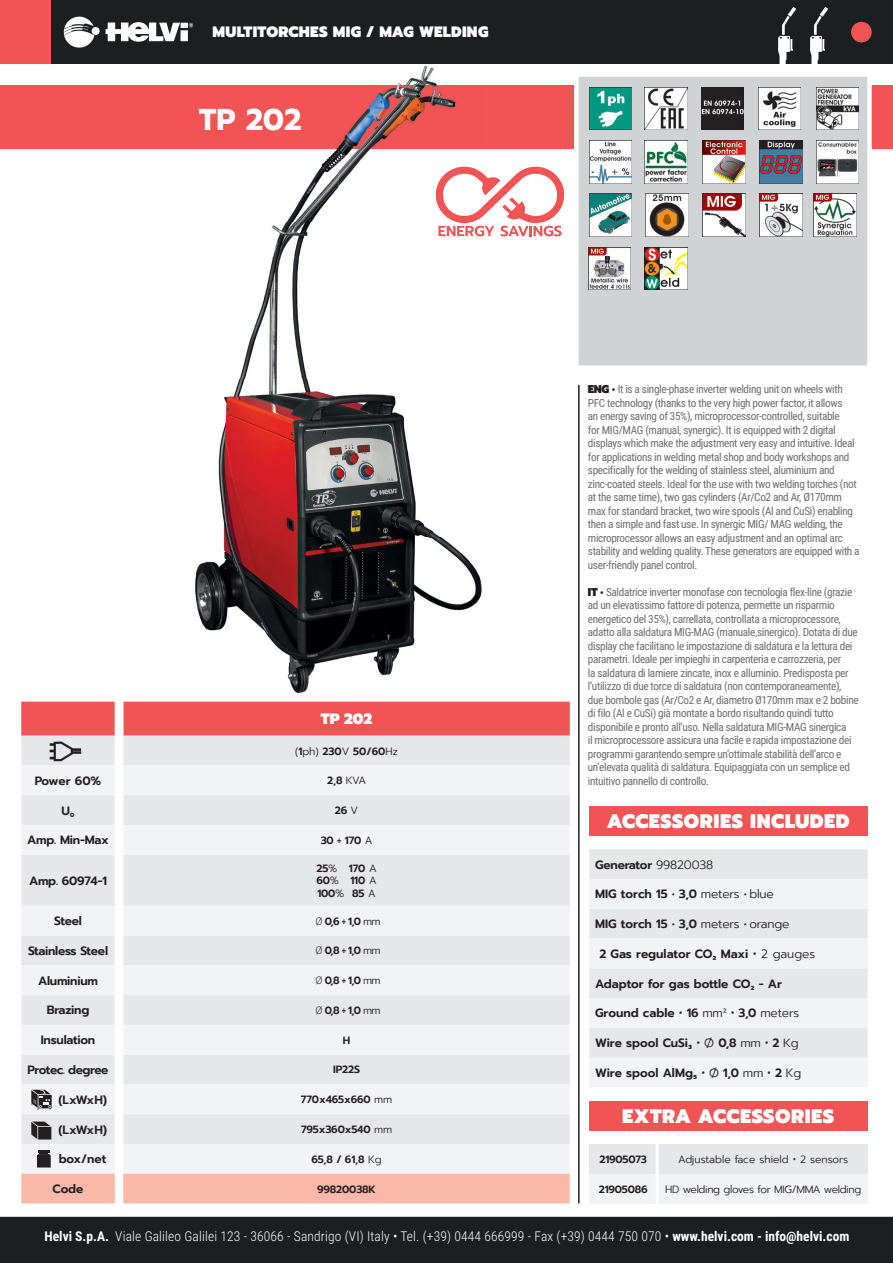
<style>
.page{position:relative;width:893px;height:1263px;background:#fff}
.page>*{position:absolute;margin:0;border:0;box-sizing:border-box;transform-origin:0 0}
.t1{font:700 30px "Prompt";color:#fff}
.t2{font:900 19.5px "Prompt";letter-spacing:.03em;color:#fff}
.t3{font:900 15px "Prompt";letter-spacing:.02em;color:#fff}
.t4{font:300 13.5px "Roboto Condensed";letter-spacing:.01em;color:#fff}
.t5{font:600 12px "Prompt";letter-spacing:-.02em;color:#231f20}
.t6{font:600 12px "Prompt";color:#231f20}
.t7{font:300 12px "Prompt";letter-spacing:-.015em;color:#231f20}
.t8{font:600 12px "Prompt";letter-spacing:-.04em;color:#231f20}
.t9{font:11.25px/13.5px "Roboto Condensed";letter-spacing:-.03em;color:#6c6d70}
.t10{font:600 10.5px/12.6px "Prompt";letter-spacing:-.015em;color:#231f20;text-align:justify}
.t11{font:300 10.5px "Prompt";letter-spacing:-.03em;color:#231f20}
.t12{font:300 10.5px "Prompt";color:#231f20}
.s1{font-weight:300}
.s2{font-family:"Roboto";font-weight:300}
.s3{font-family:"Prompt";font-weight:900;color:#231f20}
.s4{font-weight:600}
.s5{font-family:"Roboto"}
.s6{font-weight:700}
</style>
<div class="page">
<div style="left:0;top:1217px;width:893px;height:46px;background:#1b1f22"></div>
<div style="left:46px;top:0;width:847px;height:64px;background:#1b1f22"></div>
<div style="left:851px;top:22px;width:21px;height:20px;background:#f05455;border-radius:50%"></div>
<div style="left:0;top:0;width:51px;height:64px;background:#f05455"></div>
<svg style="left:64px;top:16px;width:36px;height:32px"></svg>
<svg style="left:106px;top:22px;width:87px;height:20px"></svg>
<hr style="left:578px;top:385px;width:2px;height:818px;background:#231f20">
<div style="left:0;top:85px;width:893px;height:64px;background:#f05455"></div>
<div style="left:574px;top:72px;width:298px;height:298px;background:#d1d2d4;border:4px solid #fff"></div>
<svg style="left:778px;top:7px;width:18px;height:57px"></svg>
<svg style="left:810px;top:7px;width:18px;height:57px"></svg>
<img style="left:195px;top:65px;width:288px;height:629px">
<img style="left:195px;top:85px;width:288px;height:64px">
<svg style="left:21px;top:702px;width:549px;height:501px"></svg>
<svg style="left:434px;top:166px;width:131px;height:70px"></svg>
<img style="left:645px;top:87px;width:42px;height:43px">
<img style="left:589px;top:87px;width:43px;height:43px">
<img style="left:701px;top:87px;width:43px;height:43px">
<img style="left:645px;top:141px;width:42px;height:42px">
<img style="left:758px;top:87px;width:43px;height:43px">
<img style="left:816px;top:87px;width:43px;height:43px">
<img style="left:589px;top:141px;width:43px;height:42px">
<img style="left:703px;top:141px;width:42px;height:42px">
<img style="left:759px;top:141px;width:43px;height:42px">
<img style="left:816px;top:141px;width:43px;height:42px">
<img style="left:645px;top:247px;width:42px;height:43px">
<img style="left:703px;top:194px;width:42px;height:42px">
<img style="left:646px;top:194px;width:42px;height:42px">
<img style="left:814px;top:194px;width:42px;height:42px">
<img style="left:589px;top:194px;width:43px;height:42px">
<img style="left:759px;top:194px;width:43px;height:42px">
<img style="left:588px;top:247px;width:43px;height:43px">
<div style="left:589px;top:806px;width:278px;height:30px;background:#f05455"></div>
<div style="left:589px;top:849px;width:279px;height:30px;background:#e6e7e9"></div>
<svg style="left:589px;top:879px;width:279px;height:208px;fill:#f2f3f4"></svg>
<div style="left:589px;top:1101px;width:278px;height:29px;background:#f05455"></div>
<div style="left:589px;top:1144px;width:68px;height:30px;background:#e6e7e9"></div>
<div style="left:657px;top:1144px;width:211px;height:30px;background:#e6e7e9"></div>
<div style="left:589px;top:1174px;width:68px;height:29px;background:#f2f3f4"></div>
<div style="left:657px;top:1174px;width:211px;height:29px;background:#f2f3f4"></div>
<hr style="left:656px;top:1144px;width:3px;height:30px;background:#fff">
<hr style="left:656px;top:1174px;width:3px;height:29px;background:#fff">
<h3 class="t3" style="left:213px;top:20px;width:277px">MULTITORCHES MIG / MAG WELDING</h3>
<h1 class="t1" style="left:199px;top:97px;width:104px">TP 202</h1>
<h3 class="t3" style="left:321px;top:708px;width:53px">TP 202</h3>
<p class="t10" style="left:295px;top:744px;width:104px"><span class="s1">(</span>1<span class="s1">ph)</span> 230<span class="s1">V</span> 50/60<span class="s1">Hz</span></p>
<p class="t5" style="left:35px;top:772px;width:68px">Power 60%</p>
<p class="t10" style="left:327px;top:774px;width:40px">2,8 <span class="s1">KVA</span></p>
<p class="t5" style="left:61px;top:801px;width:15px">U₀</p>
<p class="t10" style="left:335px;top:804px;width:25px">26 <span class="s1">V</span></p>
<p class="t5" style="left:27px;top:831px;width:83px">Amp. Min-Max</p>
<p class="t10" style="left:321px;top:834px;width:53px">30 ÷ 170 <span class="s1">A</span></p>
<p class="t5" style="left:29px;top:872px;width:79px">Amp. 60974-1</p>
<p class="t10" style="left:316px;top:862px;width:62px">25<span class="s1">%</span> 170 <span class="s1">A </span>60<span class="s1">%</span> 110 <span class="s1">A </span>100<span class="s1">%</span> 85 <span class="s1">A</span></p>
<p class="t5" style="left:54px;top:912px;width:29px">Steel</p>
<p class="t10" style="left:315px;top:915px;width:67px"><span class="s2">Ø</span> 0,6 ÷ 1,0 <span class="s1">mm</span></p>
<p class="t5" style="left:28px;top:942px;width:82px">Stainless Steel</p>
<p class="t10" style="left:315px;top:944px;width:67px"><span class="s2">Ø</span> 0,8 ÷ 1,0 <span class="s1">mm</span></p>
<p class="t5" style="left:38px;top:972px;width:61px">Aluminium</p>
<p class="t10" style="left:315px;top:974px;width:67px"><span class="s2">Ø</span> 0,8 ÷ 1,0 <span class="s1">mm</span></p>
<p class="t5" style="left:47px;top:1001px;width:44px">Brazing</p>
<p class="t10" style="left:315px;top:1004px;width:67px"><span class="s2">Ø</span> 0,8 ÷ 1,0 <span class="s1">mm</span></p>
<p class="t5" style="left:41px;top:1031px;width:56px">Insulation</p>
<p class="t10" style="left:343px;top:1034px;width:9px">H</p>
<p class="t8" style="left:28px;top:1061px;width:82px">Protec. degree</p>
<p class="t10" style="left:333px;top:1063px;width:28px">IP22S</p>
<p class="t5" style="left:58px;top:1091px;width:50px">(LxWxH)</p>
<p class="t10" style="left:301px;top:1093px;width:93px">770x465x660 <span class="s1">mm</span></p>
<p class="t5" style="left:58px;top:1120px;width:50px">(LxWxH)</p>
<p class="t10" style="left:301px;top:1123px;width:93px">795x360x540 <span class="s1">mm</span></p>
<p class="t5" style="left:59px;top:1150px;width:49px">box/net</p>
<p class="t10" style="left:311px;top:1153px;width:72px">65,8 / 61,8 <span class="s1">Kg</span></p>
<p class="t5" style="left:53px;top:1180px;width:32px">Code</p>
<p class="t10" style="left:317px;top:1182px;width:60px">99820038K</p>
<p class="t9" style="left:588px;top:382px;width:273px"><span class="s3">ENG •</span> It is a single-phase inverter welding unit on wheels with PFC technology (thanks to the very high power factor, it allows<br>an energy saving of 35%), microprocessor-controlled, suitable<br>for MIG/MAG (manual, synergic). It is equipped with 2 digital displays which make the adjustment very easy and intuitive. Ideal for applications in welding metal shop and body workshops and specifically for the welding of stainless steel, aluminium and zinc-coated steels. Ideal for the use with two welding torches (not at the same time), two gas cylinders (Ar/Co2 and Ar, Ø170mm max for standard bracket, two wire spools (Al and CuSi) enabling then a simple and fast use. In synergic MIG/ MAG welding, the microprocessor allows an easy adjustment and an optimal arc stability and welding quality. These generators are equipped with a user-friendly panel control.</p>
<p class="t9" style="left:588px;top:585px;width:272px"><span class="s3">IT •</span> Saldatrice inverter monofase con tecnologia flex-line (grazie ad un elevatissimo fattore di potenza, permette un risparmio energetico del 35%), carrellata, controllata a microprocessore, adatto alla saldatura MIG-MAG (manuale,sinergico). Dotata di due display che facilitano le impostazione di saldatura e la lettura dei parametri. Ideale per impieghi in carpenteria e carrozzeria, per<br>la saldatura di lamiere zincate, inox e alluminio. Predisposta per l’utilizzo di due torce di saldatura (non contemporaneamente), due bombole gas (Ar/Co2 e Ar, diametro Ø170mm max e 2 bobine di filo (Al e CuSi) già montate a bordo risultando quindi tutto disponibile e pronto all’uso. Nella saldatura MIG-MAG sinergica<br>il microprocessore assicura una facile e rapida impostazione dei programmi garantendo sempre un’ottimale stabilità dell’arco e un’elevata qualità di saldatura. Equipaggiata con un semplice ed intuitivo pannello di controllo.</p>
<h2 class="t2" style="left:607px;top:806px;width:244px">ACCESSORIES INCLUDED</h2>
<p class="t5" style="left:595px;top:855px;width:120px">Generator <span class="s1">99820038</span></p>
<p class="t6" style="left:595px;top:885px;width:180px">MIG torch 15 <span class="s1">•</span> 3,0 <span class="s1">meters • blue</span></p>
<p class="t7" style="left:595px;top:915px;width:196px"><span class="s4">MIG torch 15</span> • <span class="s4">3,0</span> meters • orange</p>
<p class="t6" style="left:599px;top:945px;width:217px">2 Gas regulator CO₂ Maxi <span class="s2">•</span> <span class="s1">2 gauges</span></p>
<p class="t5" style="left:595px;top:974px;width:188px">Adaptor for gas bottle CO₂ - Ar</p>
<p class="t6" style="left:595px;top:1004px;width:205px">Ground cable <span class="s2">•</span> 16 <span class="s1">mm²</span> <span class="s2">•</span> 3,0 <span class="s1">meters</span></p>
<p class="t6" style="left:595px;top:1034px;width:205px">Wire spool CuSi₃ <span class="s2">•</span> <span class="s1">Ø</span> 0,8 <span class="s1">mm</span> <span class="s2">•</span> 2 <span class="s1">Kg</span></p>
<p class="t6" style="left:595px;top:1064px;width:208px">Wire spool AlMg₅ <span class="s2">•</span> <span class="s1">Ø</span> 1,0 <span class="s1">mm</span> <span class="s2">•</span> 2 <span class="s1">Kg</span></p>
<h2 class="t2" style="left:622px;top:1101px;width:213px">EXTRA ACCESSORIES</h2>
<p class="t10" style="left:599px;top:1153px;width:49px">21905073</p>
<p class="t12" style="left:678px;top:1152px;width:172px">Adjustable face shield <span class="s5">•</span> 2 sensors</p>
<p class="t10" style="left:599px;top:1182px;width:50px">21905086</p>
<p class="t11" style="left:665px;top:1181px;width:198px">HD welding gloves for MIG/MMA welding</p>
<p class="t4" style="left:45px;top:1227px;width:806px"><span class="s6">Helvi S.p.A.</span> Viale Galileo Galilei 123 - 36066 - Sandrigo (VI) Italy <span class="s5">•</span> Tel. (+39) 0444 666999 - Fax (+39) 0444 750 070 <span class="s5">•</span> <span class="s6">www.helvi.com - info@helvi.com</span></p>
</div>
